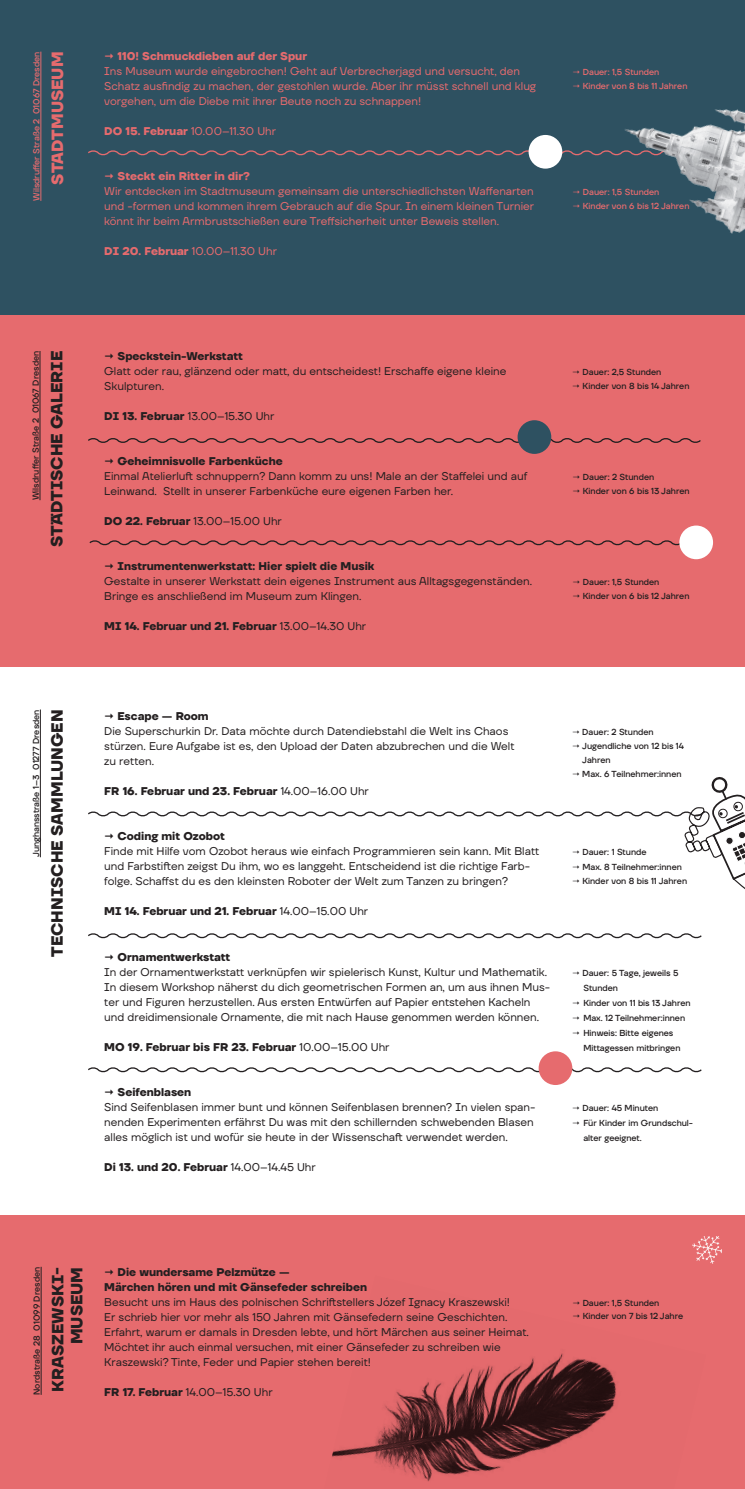
<style>
.page{position:relative;width:745px;height:1489px;background:#fff}
.page>*{position:absolute;margin:0;border:0;box-sizing:border-box;transform-origin:0 0}
.t1{font:700 16.25px/18.8px "TT Firs Neue";color:#231f20;text-align:right}
.t2{font:700 16.25px "TT Firs Neue";color:#e66b6e}
.t3{font:11.25px/15px "TT Firs Neue";color:#231f20}
.t4{font:11.25px/15px "TT Firs Neue";color:#e66b6e}
.t5{font:700 11.25px/15px "TT Firs Neue";color:#231f20}
.t6{font:700 11.25px "TT Firs Neue";color:#e66b6e}
.t7{font:500 8.75px/15px "TT Firs Neue";color:#231f20}
.t8{font:500 8.75px "TT Firs Neue";color:#e66b6e}
.s1{font-weight:700}
.s2{font-weight:400}
</style>
<div class="page">
<div style="left:0;top:0;width:744px;height:315px;background:#2e5161"></div>
<div style="left:0;top:315px;width:744px;height:351px;background:#e66b6e"></div>
<div style="left:0;top:1215px;width:744px;height:273px;background:#e66b6e"></div>
<img style="left:332px;top:1353px;width:286px;height:129px">
<svg style="left:88px;top:149px;width:489px;height:8px"></svg>
<svg style="left:88px;top:436px;width:613px;height:9px"></svg>
<svg style="left:89px;top:540px;width:591px;height:7px"></svg>
<div style="left:679px;top:525px;width:33px;height:34px;background:#fff;border-radius:50%"></div>
<div style="left:517px;top:420px;width:34px;height:34px;background:#2e5161;border-radius:50%"></div>
<img style="left:577px;top:109px;width:167px;height:125px">
<div style="left:528px;top:135px;width:34px;height:34px;background:#fff;border-radius:50%"></div>
<img style="left:692px;top:1236px;width:29px;height:27px">
<svg style="left:88px;top:777px;width:657px;height:308px"></svg>
<hr style="left:41px;top:52px;width:1px;height:149px;background:#e66b6e">
<hr style="left:40px;top:351px;width:1px;height:149px;background:#231f20">
<hr style="left:40px;top:709px;width:1px;height:148px;background:#231f20">
<hr style="left:41px;top:1266px;width:1px;height:128px;background:#231f20">
<p class="t8" style="left:30px;top:201px;width:151px;rotate:-90deg">Wilsdruffer Straße 2 01067 Dresden</p>
<h1 class="t2" style="left:46px;top:185px;width:135px;rotate:-90deg">STADTMUSEUM</h1>
<p class="t7" style="left:28px;top:500px;width:151px;rotate:-90deg">Wilsdruffer Straße 2 01067 Dresden</p>
<h1 class="t1" style="left:47px;top:547px;width:197px;rotate:-90deg">STÄDTISCHE GALERIE</h1>
<p class="t7" style="left:28px;top:857px;width:149px;rotate:-90deg">Junghansstraße 1–3 01277 Dresden</p>
<h1 class="t1" style="left:48px;top:956px;width:249px;rotate:-90deg">TECHNISCHE SAMMLUNGEN</h1>
<p class="t6" style="left:104px;top:48px;width:204px">→ 110! Schmuckdieben auf der Spur</p>
<p class="t4" style="left:104px;top:63px;width:433px">Ins Museum wurde eingebrochen! Geht auf Verbrecherjagd und versucht, den<br>Schatz ausfindig zu machen, der gestohlen wurde. Aber ihr müsst schnell und klug vorgehen, um die Diebe mit ihrer Beute noch zu schnappen!</p>
<p class="t4" style="left:104px;top:123px;width:173px"><span class="s1">DO 15. Februar</span> 10.00–11.30 Uhr</p>
<p class="t6" style="left:104px;top:168px;width:147px">→ Steckt ein Ritter in dir?</p>
<p class="t4" style="left:104px;top:183px;width:431px;text-align:justify">Wir entdecken im Stadtmuseum gemeinsam die unterschiedlichsten Waffenarten und -formen und kommen ihrem Gebrauch auf die Spur. In einem kleinen Turnier könnt ihr beim Armbrustschießen eure Treffsicherheit unter Beweis stellen.</p>
<p class="t4" style="left:104px;top:243px;width:174px"><span class="s1">DI 20. Februar</span> 10.00–11.30 Uhr</p>
<p class="t8" style="left:572px;top:66px;width:88px">→ Dauer: 1,5 Stunden</p>
<p class="t8" style="left:572px;top:80px;width:116px">→ Kinder von 8 bis 11 Jahren</p>
<p class="t8" style="left:572px;top:186px;width:88px">→ Dauer: 1,5 Stunden</p>
<p class="t8" style="left:572px;top:200px;width:118px">→ Kinder von 6 bis 12 Jahren</p>
<p class="t5" style="left:104px;top:349px;width:140px">→ Speckstein-Werkstatt</p>
<p class="t3" style="left:104px;top:363px;width:403px">Glatt oder rau, glänzend oder matt, du entscheidest! Erschaffe eigene kleine<br>Skulpturen.</p>
<p class="t3" style="left:104px;top:408px;width:171px"><span class="s1">DI 13. Februar</span> 13.00–15.30 Uhr</p>
<p class="t5" style="left:104px;top:454px;width:180px">→ Geheimnisvolle Farbenküche</p>
<p class="t3" style="left:104px;top:468px;width:424px">Einmal Atelierluft schnuppern? Dann komm zu uns! Male an der Staffelei und auf<br>Leinwand. Stellt in unserer Farbenküche eure eigenen Farben her.</p>
<p class="t3" style="left:104px;top:513px;width:179px"><span class="s1">DO 22. Februar</span> 13.00–15.00 Uhr</p>
<p class="t5" style="left:104px;top:559px;width:271px">→ Instrumentenwerkstatt: Hier spielt die Musik</p>
<p class="t3" style="left:104px;top:573px;width:429px">Gestalte in unserer Werkstatt dein eigenes Instrument aus Alltagsgegenständen.<br>Bringe es anschließend im Museum zum Klingen.</p>
<p class="t5" style="left:104px;top:619px;width:263px">MI 14. Februar und 21. Februar <span class="s2">13.00–14.30 Uhr</span></p>
<p class="t7" style="left:572px;top:364px;width:90px">→ Dauer: 2,5 Stunden</p>
<p class="t7" style="left:572px;top:378px;width:119px">→ Kinder von 8 bis 14 Jahren</p>
<p class="t7" style="left:572px;top:469px;width:83px">→ Dauer: 2 Stunden</p>
<p class="t7" style="left:572px;top:483px;width:119px">→ Kinder von 6 bis 13 Jahren</p>
<p class="t7" style="left:572px;top:574px;width:88px">→ Dauer: 1,5 Stunden</p>
<p class="t7" style="left:572px;top:588px;width:118px">→ Kinder von 6 bis 12 Jahren</p>
<p class="t5" style="left:104px;top:709px;width:106px">→ Escape — Room</p>
<p class="t3" style="left:104px;top:723px;width:411px">Die Superschurkin Dr. Data möchte durch Datendiebstahl die Welt ins Chaos stürzen. Eure Aufgabe ist es, den Upload der Daten abzubrechen und die Welt zu retten.</p>
<p class="t5" style="left:104px;top:784px;width:266px">FR 16. Februar und 23. Februar <span class="s2">14.00–16.00 Uhr</span></p>
<p class="t5" style="left:104px;top:829px;width:122px">→ Coding mit Ozobot</p>
<p class="t3" style="left:104px;top:843px;width:436px">Finde mit Hilfe vom Ozobot heraus wie einfach Programmieren sein kann. Mit Blatt und Farbstiften zeigst Du ihm, wo es langgeht. Entscheidend ist die richtige Farb&shy;folge. Schaffst du es den kleinsten Roboter der Welt zum Tanzen zu bringen?</p>
<p class="t5" style="left:104px;top:904px;width:265px">MI 14. Februar und 21. Februar <span class="s2">14.00–15.00 Uhr</span></p>
<p class="t5" style="left:104px;top:949px;width:127px">→ Ornamentwerkstatt</p>
<p class="t3" style="left:104px;top:963px;width:447px">In der Ornamentwerkstatt verknüpfen wir spielerisch Kunst, Kultur und Mathematik.<br>In diesem Workshop näherst du dich geometrischen Formen an, um aus ihnen Mus&shy;ter und Figuren herzustellen. Aus ersten Entwürfen auf Papier entstehen Kacheln und dreidimensionale Ornamente, die mit nach Hause genommen werden können.</p>
<p class="t5" style="left:104px;top:1039px;width:286px">MO 19. Februar bis FR 23. Februar <span class="s2">10.00–15.00 Uhr</span></p>
<p class="t5" style="left:104px;top:1084px;width:88px">→ Seifenblasen</p>
<p class="t3" style="left:104px;top:1098px;width:432px">Sind Seifenblasen immer bunt und können Seifenblasen brennen? In vielen span&shy;nenden Experimenten erfährst Du was mit den schillernden schwebenden Blasen alles möglich ist und wofür sie heute in der Wissenschaft verwendet werden.</p>
<p class="t5" style="left:104px;top:1159px;width:213px">Di 13. und 20. Februar <span class="s2">14.00–14.45 Uhr</span></p>
<p class="t7" style="left:572px;top:724px;width:83px">→ Dauer: 2 Stunden</p>
<p class="t7" style="left:582px;top:739px;width:103px;line-height:13.8px;text-indent:-10px">→ Jugendliche von 12 bis 14<br>Jahren</p>
<p class="t7" style="left:572px;top:766px;width:111px">→ Max. 6 Teilnehmer:innen</p>
<p class="t7" style="left:571px;top:844px;width:76px">→ Dauer: 1 Stunde</p>
<p class="t7" style="left:571px;top:859px;width:111px">→ Max. 8 Teilnehmer:innen</p>
<p class="t7" style="left:571px;top:873px;width:116px">→ Kinder von 8 bis 11 Jahren</p>
<p class="t7" style="left:583px;top:964px;width:96px;text-indent:-11px">→ Dauer: 5 Tage, jeweils 5<br>Stunden</p>
<p class="t7" style="left:571px;top:994px;width:120px">→ Kinder von 11 bis 13 Jahren</p>
<p class="t7" style="left:571px;top:1009px;width:114px">→ Max. 12 Teilnehmer:innen</p>
<p class="t7" style="left:583px;top:1024px;width:99px;text-indent:-11px">→ Hinweis: Bitte eigenes<br>Mittagessen mitbringen</p>
<p class="t7" style="left:571px;top:1099px;width:88px">→ Dauer: 45 Minuten</p>
<p class="t7" style="left:583px;top:1114px;width:111px;text-indent:-11px">→ Für Kinder im Grundschul&shy;alter geeignet.</p>
<p class="t7" style="left:29px;top:1394px;width:129px;rotate:-90deg">Nordstraße 28 01099 Dresden</p>
<h1 class="t1" style="left:49px;top:1391px;width:126px;rotate:-90deg">KRASZEWSKI-<br>MUSEUM</h1>
<p class="t5" style="left:104px;top:1264px;width:264px">→ Die wundersame Pelzmütze —<br>Märchen hören und mit Gänsefeder schreiben</p>
<p class="t3" style="left:104px;top:1293px;width:426px">Besucht uns im Haus des polnischen Schriftstellers Józef Ignacy Kraszewski!<br>Er schrieb hier vor mehr als 150 Jahren mit Gänsefedern seine Geschichten.<br>Erfahrt, warum er damals in Dresden lebte, und hört Märchen aus seiner Heimat.<br>Möchtet ihr auch einmal versuchen, mit einer Gänsefeder zu schreiben wie Kraszewski? Tinte, Feder und Papier stehen bereit!</p>
<p class="t3" style="left:104px;top:1383px;width:170px"><span class="s1">FR 17. Februar</span> 14.00–15.30 Uhr</p>
<p class="t7" style="left:572px;top:1294px;width:88px">→ Dauer: 1,5 Stunden</p>
<p class="t7" style="left:572px;top:1308px;width:112px">→ Kinder von 7 bis 12 Jahre</p>
</div>
